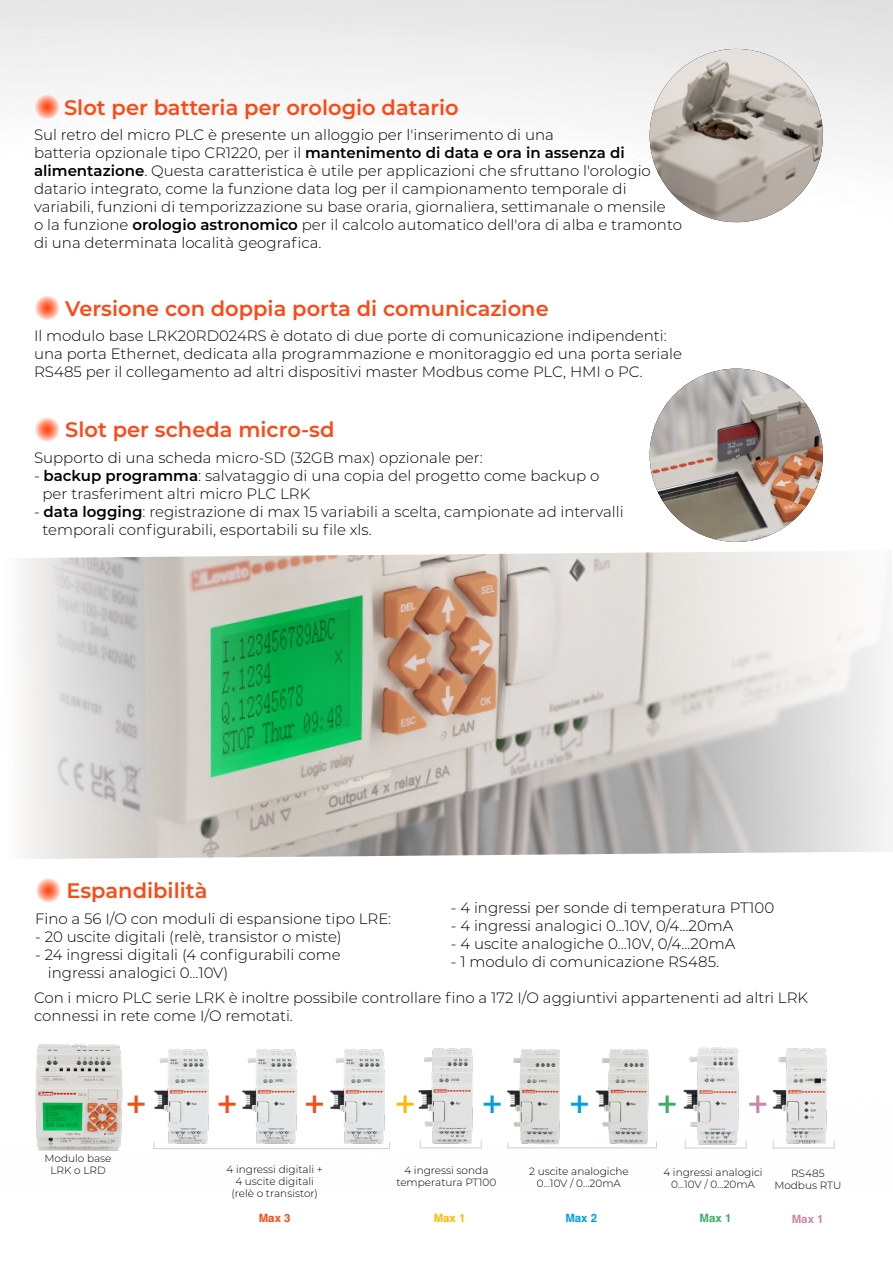
<style>
.page{position:relative;width:893px;height:1263px;background:#fff}
.page>*{position:absolute;margin:0;border:0;box-sizing:border-box;transform-origin:0 0}
.t1{font:700 semi-condensed 32.85px "Myriad Pro";color:#fe4815}
.t2{font:700 semi-condensed 32.85px "Myriad Pro";color:#009fe3}
.t3{font:700 semi-condensed 32.85px "Myriad Pro";color:#fbba00}
.t4{font:700 semi-condensed 32.85px "Myriad Pro";color:#3cae64}
.t5{font:700 semi-condensed 32.85px "Myriad Pro";color:#c986a5}
.t6{font:600 21px "Montserrat";color:#fe4815}
.t7{font:300 15px/18px "Montserrat";color:#000}
.t8{font:700 11.4px "Helvetica";color:#fe4815}
.t9{font:700 11.4px "Helvetica";color:#fbba00}
.t10{font:700 11.4px "Helvetica";color:#009fe3}
.t11{font:700 11.4px "Helvetica";color:#3cae64}
.t12{font:700 11.4px "Helvetica";color:#c986a5}
.t13{font:300 10.5px/12px "Montserrat";color:#000;text-align:center}
.s1{font-weight:600}
</style>
<div class="page">
<img style="left:0;top:0;width:893px;height:542px">
<img style="left:24px;top:551px;width:867px;height:308px">
<svg style="left:33px;top:93px;width:27px;height:27px"></svg>
<svg style="left:33px;top:415px;width:27px;height:28px"></svg>
<svg style="left:33px;top:294px;width:27px;height:27px"></svg>
<svg style="left:36px;top:878px;width:25px;height:25px"></svg>
<img style="left:153px;top:1049px;width:56px;height:100px">
<img style="left:242px;top:1049px;width:55px;height:95px">
<img style="left:330px;top:1049px;width:55px;height:95px">
<img style="left:418px;top:1048px;width:64px;height:101px">
<img style="left:506px;top:1049px;width:74px;height:100px">
<img style="left:580px;top:1049px;width:77px;height:100px">
<img style="left:683px;top:1047px;width:64px;height:102px">
<img style="left:772px;top:1048px;width:63px;height:101px">
<hr style="left:154px;top:1148px;width:236px;height:1px;background:#d0d0d0">
<hr style="left:420px;top:1147px;width:61px;height:1px;background:#d0d0d0">
<hr style="left:507px;top:1147px;width:150px;height:1px;background:#d0d0d0">
<hr style="left:685px;top:1148px;width:61px;height:1px;background:#d0d0d0">
<hr style="left:773px;top:1148px;width:61px;height:1px;background:#d0d0d0">
<img style="left:35px;top:1044px;width:88px;height:107px">
<img style="left:650px;top:49px;width:173px;height:173px;border-radius:87px">
<img style="left:650px;top:369px;width:173px;height:173px;border-radius:87px">
<h2 class="t6" style="left:64px;top:92px;width:396px">Slot per batteria per orologio datario</h2>
<p class="t7" style="left:34px;top:125px;width:649px">Sul retro del micro PLC è presente un alloggio per l'inserimento di una<br>batteria opzionale tipo CR1220, per il <span class="s1">mantenimento di data e ora in assenza di alimentazione</span>. Questa caratteristica è utile per applicazioni che sfruttano l'orologio datario integrato, come la funzione data log per il campionamento temporale di variabili, funzioni di temporizzazione su base oraria, giornaliera, settimanale o mensile<br>o la funzione <span class="s1">orologio astronomico</span> per il calcolo automatico dell'ora di alba e tramonto di una determinata località geografica.</p>
<h2 class="t6" style="left:65px;top:293px;width:485px">Versione con doppia porta di comunicazione</h2>
<p class="t7" style="left:34px;top:326px;width:650px">Il modulo base LRK20RD024RS è dotato di due porte di comunicazione indipendenti: una porta Ethernet, dedicata alla programmazione e monitoraggio ed una porta seriale<br>RS485 per il collegamento ad altri dispositivi master Modbus come PLC, HMI o PC.</p>
<h2 class="t6" style="left:65px;top:415px;width:271px">Slot per scheda micro-sd</h2>
<p class="t7" style="left:34px;top:448px;width:450px">Supporto di una scheda micro-SD (32GB max) opzionale per:</p>
<p class="t7" style="left:43px;top:466px;width:558px;text-indent:-9px">- <span class="s1">backup programma</span>: salvataggio di una copia del progetto come backup o per trasferiment altri micro PLC LRK</p>
<p class="t7" style="left:43px;top:502px;width:583px;text-indent:-9px">- <span class="s1">data logging</span>: registrazione di max 15 variabili a scelta, campionate ad intervalli temporali configurabili, esportabili su file xls.</p>
<h2 class="t6" style="left:66px;top:876px;width:143px">Espandibilità</h2>
<p class="t7" style="left:35px;top:909px;width:358px">Fino a 56 I/O con moduli di espansione tipo LRE:</p>
<p class="t7" style="left:35px;top:927px;width:308px">- 20 uscite digitali (relè, transistor o miste)</p>
<p class="t7" style="left:48px;top:945px;width:294px;text-indent:-13px">- 24 ingressi digitali (4 configurabili come ingressi analogici 0...10V)</p>
<p class="t7" style="left:451px;top:898px;width:325px">- 4 ingressi per sonde di temperatura PT100</p>
<p class="t7" style="left:451px;top:916px;width:284px">- 4 ingressi analogici 0...10V, 0/4...20mA</p>
<p class="t7" style="left:451px;top:934px;width:286px">- 4 uscite analogiche 0...10V, 0/4...20mA</p>
<p class="t7" style="left:451px;top:952px;width:270px">- 1 modulo di comunicazione RS485.</p>
<p class="t7" style="left:34px;top:988px;width:776px">Con i micro PLC serie LRK è inoltre possibile controllare fino a 172 I/O aggiuntivi appartenenti ad altri LRK connessi in rete come I/O remotati.</p>
<p class="t13" style="left:44px;top:1152px;width:69px">Modulo base<br>LRK o LRD</p>
<h1 class="t1" style="left:127px;top:1081px;width:21px">+</h1>
<h1 class="t1" style="left:217px;top:1081px;width:21px">+</h1>
<h1 class="t1" style="left:305px;top:1081px;width:21px">+</h1>
<h1 class="t3" style="left:395px;top:1081px;width:21px">+</h1>
<h1 class="t2" style="left:482px;top:1081px;width:21px">+</h1>
<h1 class="t2" style="left:570px;top:1081px;width:21px">+</h1>
<h1 class="t4" style="left:658px;top:1081px;width:21px">+</h1>
<h1 class="t5" style="left:748px;top:1081px;width:21px">+</h1>
<p class="t13" style="left:226px;top:1163px;width:98px">4 ingressi digitali +<br>4 uscite digitali (relè o transistor)</p>
<p class="t13" style="left:396px;top:1164px;width:102px">4 ingressi sonda temperatura PT100</p>
<p class="t13" style="left:529px;top:1165px;width:101px">2 uscite analogiche<br>0…10V / 0…20mA</p>
<p class="t13" style="left:663px;top:1166px;width:101px">4 ingressi analogici<br>0…10V / 0…20mA</p>
<p class="t13" style="left:774px;top:1166px;width:69px">RS485<br>Modbus RTU</p>
<p class="t8" style="left:259px;top:1211px;width:33px">Max 3</p>
<p class="t9" style="left:434px;top:1211px;width:33px">Max 1</p>
<p class="t10" style="left:565px;top:1211px;width:33px">Max 2</p>
<p class="t11" style="left:700px;top:1211px;width:33px">Max 1</p>
<p class="t12" style="left:792px;top:1211px;width:33px">Max 1</p>
</div>
